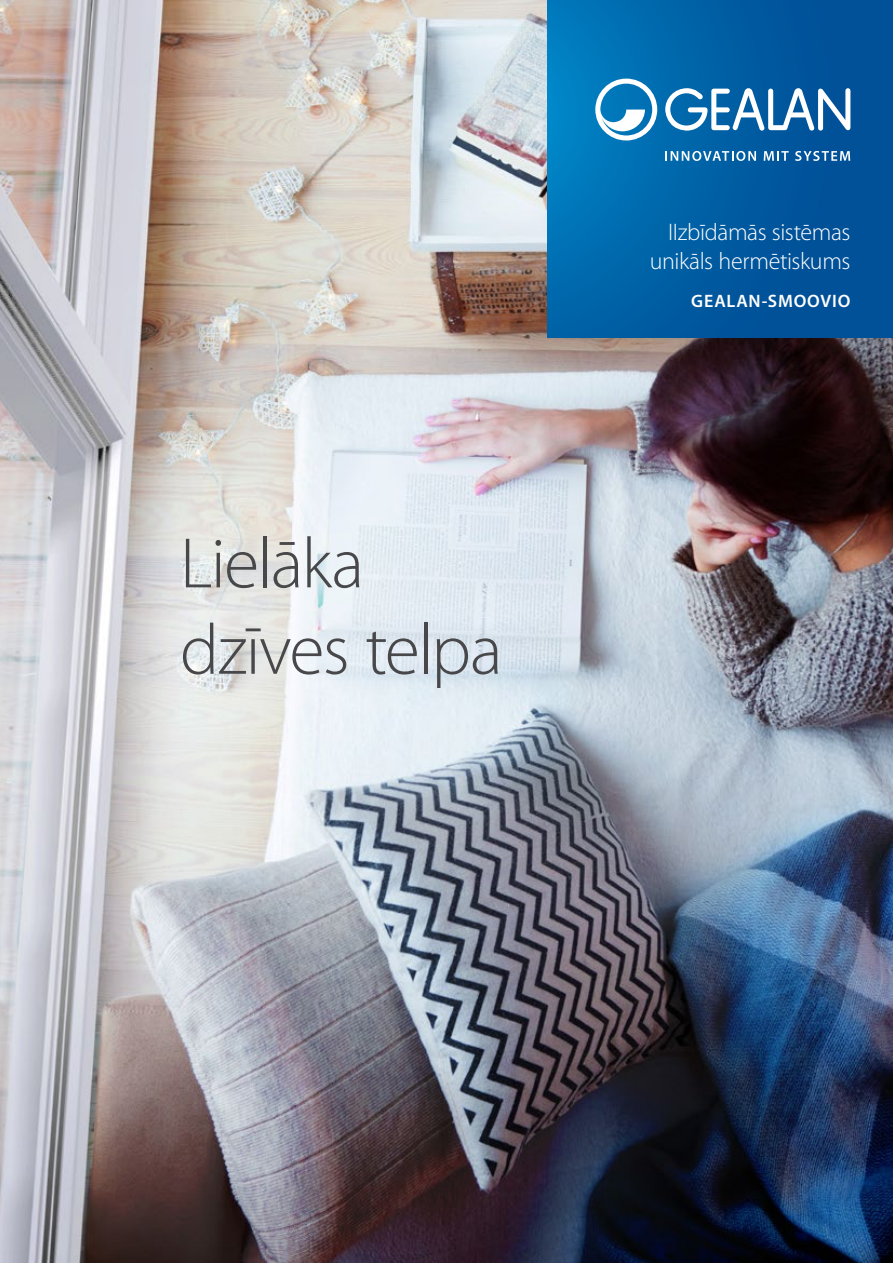
<style>
.page{position:relative;width:893px;height:1263px;background:#fff}
.page>*{position:absolute;margin:0;border:0;box-sizing:border-box;transform-origin:0 0}
.t1{font:300 72px/86.4px "Myriad Pro";letter-spacing:-.02em;color:#48484a}
.t2{font:300 24px/28.8px "Myriad Pro";letter-spacing:-.015em;color:#fff;text-align:right}
.t3{font:600 18px "Myriad Pro";letter-spacing:.05em;color:#fff}
</style>
<div class="page">
<img style="left:0;top:0;width:893px;height:1263px">
<svg style="left:547px;top:0;width:346px;height:337px;background:#005fa4"></svg>
<svg style="left:595px;top:79px;width:62px;height:62px"></svg>
<svg style="left:665px;top:88px;width:185px;height:43px"></svg>
<svg style="left:665px;top:151px;width:91px;height:10px"></svg>
<svg style="left:764px;top:151px;width:25px;height:10px"></svg>
<svg style="left:795px;top:151px;width:55px;height:10px"></svg>
<h1 class="t1" style="left:180px;top:519px;width:324px">Lielāka dzīves telpa</h1>
<p class="t2" style="left:650px;top:217px;width:202px">IIzbīdāmās sistēmas unikāls hermētiskums</p>
<p class="t3" style="left:691px;top:290px;width:161px">GEALAN-SMOOVIO</p>
</div>
